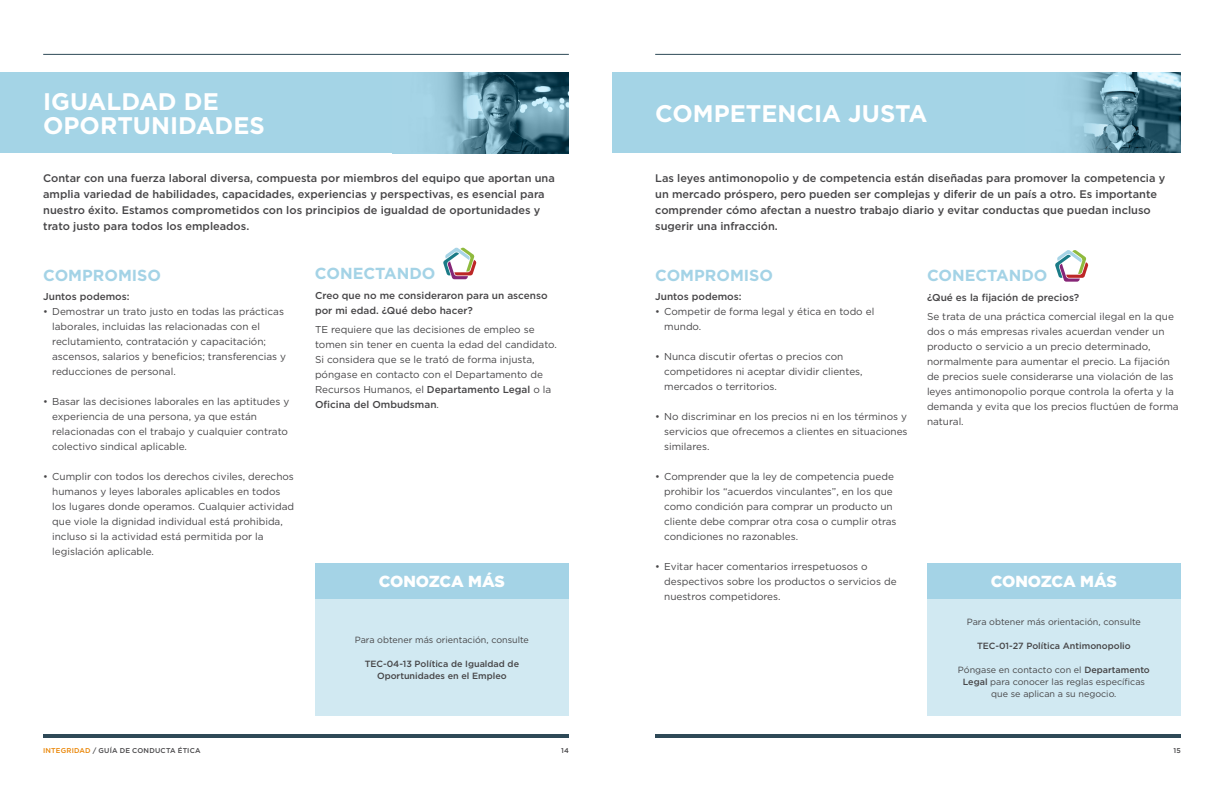
<style>
.page{position:relative;width:1224px;height:792px;background:#fff}
.page>*{position:absolute;margin:0;border:0;box-sizing:border-box;transform-origin:0 0}
.t1{font:700 24px/24px "Gotham";color:#fff}
.t2{font:700 16px "Gotham";color:#a4d3e6}
.t3{font:900 16px "Gotham";letter-spacing:-.01em;color:#fff}
.t4{font:500 11px/16px "Gotham";color:#464547}
.t5{font:10px/15px "Gotham";color:#464547}
.t6{font:500 10px/15px "Gotham";color:#464547}
.t7{font:9px/12px "Gotham";color:#464547;text-align:center}
.t8{font:500 9px/12px "Gotham";color:#464547;text-align:center}
.t9{font:500 7px "Gotham";letter-spacing:.025em;color:#464547}
.s1{font-weight:500}
.s2{color:#e98300}
</style>
<div class="page">
<hr style="left:655px;top:734px;width:526px;height:4px;background:#2e4957">
<hr style="left:655px;top:54px;width:526px;height:1px;background:#2e4957">
<hr style="left:43px;top:734px;width:526px;height:4px;background:#2e4957">
<hr style="left:43px;top:54px;width:526px;height:1px;background:#2e4957">
<div style="left:315px;top:599px;width:254px;height:117px;background:#d1e9f2"></div>
<div style="left:927px;top:599px;width:254px;height:117px;background:#d1e9f2"></div>
<div style="left:315px;top:563px;width:254px;height:36px;background:#a4d3e6"></div>
<div style="left:927px;top:563px;width:254px;height:36px;background:#a4d3e6"></div>
<div style="left:0;top:72px;width:569px;height:81px;background:#a4d4e6"></div>
<img style="left:441px;top:72px;width:128px;height:81px">
<div style="left:612px;top:72px;width:569px;height:81px;background:#a4d4e6"></div>
<img style="left:1080px;top:72px;width:101px;height:81px">
<svg style="left:443px;top:248px;width:33px;height:31px"></svg>
<svg style="left:1055px;top:250px;width:33px;height:32px"></svg>
<h1 class="t1" style="left:43px;top:89px;width:223px">IGUALDAD DE<br>OPORTUNIDADES</h1>
<h1 class="t1" style="left:655px;top:101px;width:274px">COMPETENCIA JUSTA</h1>
<p class="t4" style="left:43px;top:170px;width:513px">Contar con una fuerza laboral diversa, compuesta por miembros del equipo que aportan una amplia variedad de habilidades, capacidades, experiencias y perspectivas, es esencial para nuestro éxito. Estamos comprometidos con los principios de igualdad de oportunidades y trato justo para todos los empleados.</p>
<p class="t4" style="left:655px;top:170px;width:512px">Las leyes antimonopolio y de competencia están diseñadas para promover la competencia y un mercado próspero, pero pueden ser complejas y diferir de un país a otro. Es importante comprender cómo afectan a nuestro trabajo diario y evitar conductas que puedan incluso sugerir una infracción.</p>
<h2 class="t2" style="left:927px;top:265px;width:122px">CONECTANDO</h2>
<p class="t6" style="left:927px;top:290px;width:154px">¿Qué es la fijación de precios?</p>
<p class="t5" style="left:927px;top:309px;width:253px">Se trata de una práctica comercial ilegal en la que dos o más empresas rivales acuerdan vender un producto o servicio a un precio determinado, normalmente para aumentar el precio. La fijación de precios suele considerarse una violación de las leyes antimonopolio porque controla la oferta y la demanda y evita que los precios fluctúen de forma natural.</p>
<h2 class="t2" style="left:315px;top:263px;width:122px">CONECTANDO</h2>
<p class="t6" style="left:315px;top:288px;width:234px">Creo que no me consideraron para un ascenso por mi edad. ¿Qué debo hacer?</p>
<p class="t5" style="left:315px;top:322px;width:243px">TE requiere que las decisiones de empleo se tomen sin tener en cuenta la edad del candidato.<br>Si considera que se le trató de forma injusta, póngase en contacto con el Departamento de Recursos Humanos, el <span class="s1">Departamento Legal</span> o la <span class="s1">Oficina del Ombudsman</span>.</p>
<h2 class="t2" style="left:655px;top:265px;width:119px">COMPROMISO</h2>
<p class="t6" style="left:655px;top:289px;width:88px">Juntos podemos:</p>
<p class="t5" style="left:664px;top:304px;width:212px;text-indent:-9px">• Competir de forma legal y ética en todo el mundo.</p>
<p class="t5" style="left:664px;top:349px;width:200px;text-indent:-9px">• Nunca discutir ofertas o precios con competidores ni aceptar dividir clientes, mercados o territorios.</p>
<p class="t5" style="left:664px;top:409px;width:245px;text-align:justify;text-indent:-9px">• No discriminar en los precios ni en los términos y servicios que ofrecemos a clientes en situaciones similares.</p>
<p class="t5" style="left:664px;top:469px;width:234px;text-indent:-9px">• Comprender que la ley de competencia puede prohibir los “acuerdos vinculantes”, en los que como condición para comprar un producto un cliente debe comprar otra cosa o cumplir otras condiciones no razonables.</p>
<p class="t5" style="left:664px;top:559px;width:234px;text-indent:-9px">• Evitar hacer comentarios irrespetuosos o despectivos sobre los productos o servicios de nuestros competidores.</p>
<h2 class="t2" style="left:43px;top:265px;width:119px">COMPROMISO</h2>
<p class="t6" style="left:43px;top:289px;width:88px">Juntos podemos:</p>
<p class="t5" style="left:52px;top:304px;width:235px;text-indent:-9px">• Demostrar un trato justo en todas las prácticas laborales, incluidas las relacionadas con el reclutamiento, contratación y capacitación; ascensos, salarios y beneficios; transferencias y reducciones de personal.</p>
<p class="t5" style="left:52px;top:394px;width:239px;text-indent:-9px">• Basar las decisiones laborales en las aptitudes y experiencia de una persona, ya que están relacionadas con el trabajo y cualquier contrato colectivo sindical aplicable.</p>
<p class="t5" style="left:52px;top:469px;width:243px;text-indent:-9px">• Cumplir con todos los derechos civiles, derechos humanos y leyes laborales aplicables en todos los lugares donde operamos. Cualquier actividad que viole la dignidad individual está prohibida, incluso si la actividad está permitida por la legislación aplicable.</p>
<h2 class="t3" style="left:379px;top:571px;width:128px">CONOZCA MÁS</h2>
<h2 class="t3" style="left:991px;top:571px;width:128px">CONOZCA MÁS</h2>
<p class="t7" style="left:355px;top:633px;width:176px">Para obtener más orientación, consulte</p>
<p class="t8" style="left:365px;top:657px;width:156px">TEC-04-13 Política de Igualdad de<br>Oportunidades en el Empleo</p>
<p class="t7" style="left:967px;top:615px;width:176px">Para obtener más orientación, consulte</p>
<p class="t8" style="left:977px;top:639px;width:155px">TEC-01-27 Política Antimonopolio</p>
<p class="t7" style="left:958px;top:663px;width:193px">Póngase en contacto con el <span class="s1">Departamento<br>Legal</span> para conocer las reglas específicas que se aplican a su negocio.</p>
<p class="t9" style="left:43px;top:746px;width:159px"><span class="s2">INTEGRIDAD</span> / GUÍA DE CONDUCTA ÉTICA</p>
<p class="t9" style="left:561px;top:746px;width:9px">14</p>
<p class="t9" style="left:1174px;top:746px;width:9px">15</p>
</div>
